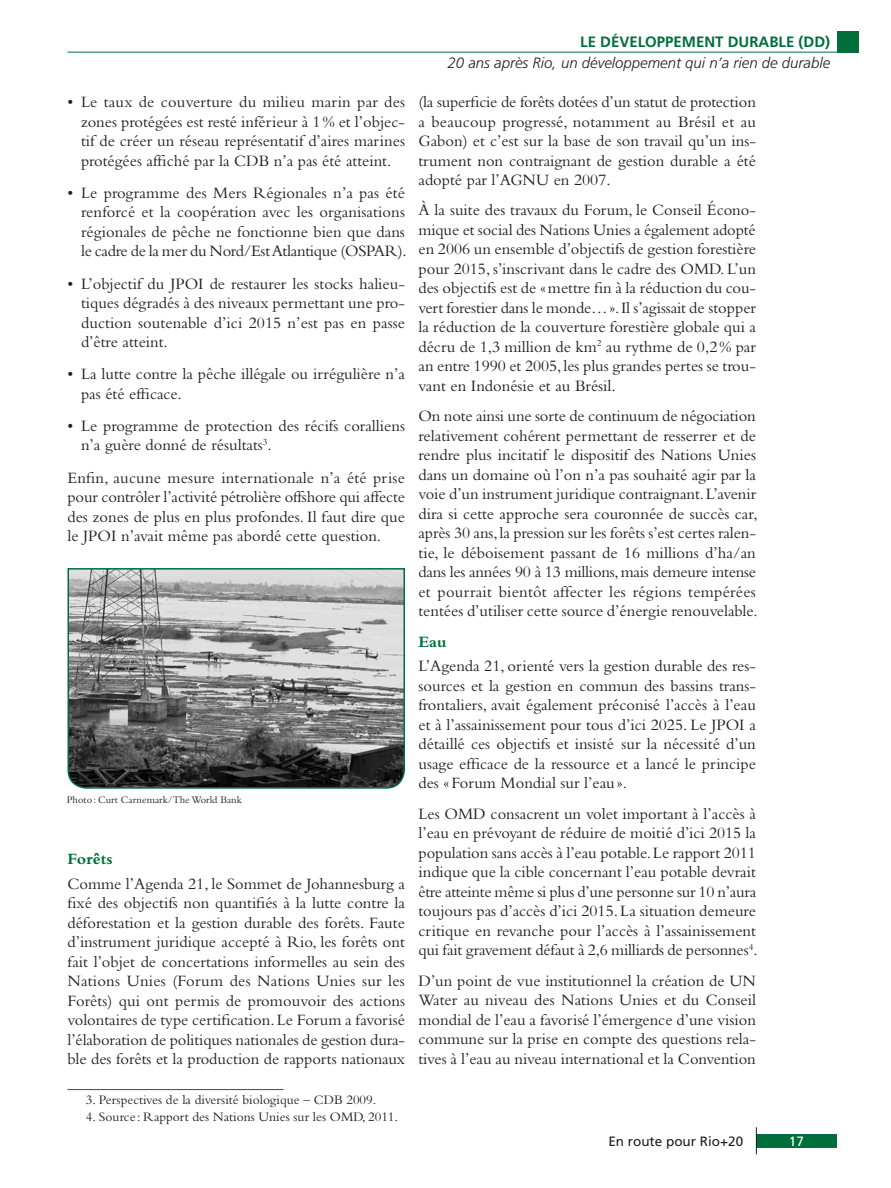
<style>
.page{position:relative;width:891px;height:1188px;background:#fff}
.page>*{position:absolute;margin:0;border:0;box-sizing:border-box;transform-origin:0 0}
._02_Courant{font:16.5px/19.5px "Bembo";color:#231f20;text-align:justify}
._02_Courant-enum{font:16.5px/19.5px "Bembo";color:#231f20;text-align:justify}
._03_Niv2{font:700 16.5px "Bembo";color:#006f3c}
.t1{font:italic 300 15px "Frutiger";color:#231f20}
.t2{font:700 15px "Frutiger";color:#006f3c}
._88_Notes{font:13.5px "Bembo";color:#231f20}
._88_Notes-suite{font:13.5px "Bembo";color:#231f20}
.t3{font:13.5px "Frutiger";color:#231f20}
.t4{font:13.5px "Frutiger";color:#fff}
._06_Copyright-photo{font:10.5px "Bembo";color:#231f20}
</style>
<div class="page">
<div style="left:756px;top:1134px;width:81px;height:14px;background:#006f3c"></div>
<svg style="left:756px;top:1127px;width:1px;height:27px"></svg>
<div style="left:837px;top:31px;width:22px;height:21px;background:#006f3c"></div>
<hr style="left:68px;top:52px;width:769px;height:1px;background:#006f3c">
<hr style="left:68px;top:1089px;width:216px;height:1px;background:#006f3c">
<svg style="left:67px;top:568px;width:338px;height:221px;background:#898b8a"></svg>
<p class="_02_Courant-enum" style="left:81px;top:92px;width:326px;text-indent:-14px">• Le taux de couverture du milieu marin par des zones protégées est resté inférieur à 1% et l’objec&shy;tif de créer un réseau représentatif d’aires marines protégées affiché par la CDB n’a pas été atteint.</p>
<p class="_02_Courant-enum" style="left:81px;top:183px;width:327px;text-indent:-14px">• Le programme des Mers Régionales n’a pas été renforcé et la coopération avec les organisations régionales de pêche ne fonctionne bien que dans le cadre de la mer du Nord/Est Atlantique (OSPAR).</p>
<p class="_02_Courant-enum" style="left:81px;top:273px;width:326px;text-indent:-14px">• L’objectif du JPOI de restaurer les stocks halieu&shy;tiques dégradés à des niveaux permettant une pro&shy;duction soutenable d’ici 2015 n’est pas en passe d’être atteint.</p>
<p class="_02_Courant-enum" style="left:81px;top:364px;width:325px;text-indent:-14px">• La lutte contre la pêche illégale ou irrégulière n’a pas été efficace.</p>
<p class="_02_Courant-enum" style="left:81px;top:416px;width:325px;text-indent:-14px">• Le programme de protection des récifs coralliens n’a guère donné de résultats<sup>3</sup>.</p>
<p class="_02_Courant" style="left:68px;top:467px;width:339px">Enfin, aucune mesure internationale n’a été prise pour contrôler l’activité pétrolière offshore qui affecte des zones de plus en plus profondes. Il faut dire que le JPOI n’avait même pas abordé cette question.</p>
<p class="_06_Copyright-photo" style="left:67px;top:793px;width:177px">Photo: Curt Carnemark/The World Bank</p>
<p class="_03_Niv2" style="left:68px;top:849px;width:47px">Forêts</p>
<p class="_02_Courant" style="left:68px;top:874px;width:339px">Comme l’Agenda 21, le Sommet de Johannesburg a fixé des objectifs non quantifiés à la lutte contre la déforestation et la gestion durable des forêts. Faute d’instrument juridique accepté à Rio, les forêts ont fait l’objet de concertations informelles au sein des Nations Unies (Forum des Nations Unies sur les Forêts) qui ont permis de promouvoir des actions volontaires de type certification. Le Forum a favorisé l’élaboration de politiques nationales de gestion dura&shy;ble des forêts et la production de rapports nationaux</p>
<p class="_88_Notes" style="left:86px;top:1092px;width:292px">3. Perspectives de la diversité biologique – CDB 2009.</p>
<p class="_88_Notes-suite" style="left:86px;top:1108px;width:314px">4. Source : Rapport des Nations Unies sur les OMD, 2011.</p>
<p class="t2" style="left:580px;top:33px;width:252px">LE DÉVELOPPEM ENT DURABLE (DD)</p>
<p class="t1" style="left:448px;top:54px;width:384px">20 ans après Rio, un développement qui n’a rien de durable</p>
<p class="_02_Courant" style="left:418px;top:92px;width:339px">(la superficie de forêts dotées d’un statut de protection a beaucoup progressé, notamment au Brésil et au Gabon) et c’est sur la base de son travail qu’un ins&shy;trument non contraignant de gestion durable a été adopté par l’AGNU en 2007.</p>
<p class="_02_Courant" style="left:418px;top:200px;width:339px">À la suite des travaux du Forum, le Conseil Écono&shy;mique et social des Nations Unies a également adopté en 2006 un ensemble d’objectifs de gestion forestière pour 2015, s’inscrivant dans le cadre des OMD. L’un des objectifs est de «mettre fin à la réduction du cou&shy;vert forestier dans le monde…». Il s’agissait de stopper la réduction de la couverture forestière globale qui a décru de 1,3 million de km<sup>2</sup> au rythme de 0,2% par an entre 1990 et 2005, les plus grandes pertes se trou&shy;vant en Indonésie et au Brésil.</p>
<p class="_02_Courant" style="left:418px;top:406px;width:341px;text-align:left">On note ainsi une sorte de continuum de négociation relativement cohérent permettant de resserrer et de rendre plus incitatif le dispositif des Nations Unies dans un domaine où l’on n’a pas souhaité agir par la voie d’un instrument juridique contraignant. L’avenir dira si cette approche sera couronnée de succès car, après 30 ans, la pression sur les forêts s’est certes ralen&shy;tie, le déboisement passant de 16 millions d’ha/an dans les années 90 à 13 millions, mais demeure intense et pourrait bientôt affecter les régions tempérées tentées d’utiliser cette source d’énergie renouvelable.</p>
<p class="_03_Niv2" style="left:418px;top:632px;width:30px">Eau</p>
<p class="_02_Courant" style="left:418px;top:656px;width:339px">L’Agenda 21, orienté vers la gestion durable des res&shy;sources et la gestion en commun des bassins trans&shy;frontaliers, avait également préconisé l’accès à l’eau et à l’assainissement pour tous d’ici 2025. Le JPOI a détaillé ces objectifs et insisté sur la nécessité d’un usage efficace de la ressource et a lancé le principe des «Forum Mondial sur l’eau».</p>
<p class="_02_Courant" style="left:418px;top:804px;width:341px">Les OMD consacrent un volet important à l’accès à l’eau en prévoyant de réduire de moitié d’ici 2015 la population sans accès à l’eau potable. Le rapport 2011 indique que la cible concernant l’eau potable devrait être atteinte même si plus d’une personne sur 10 n’aura toujours pas d’accès d’ici 2015. La situation demeure critique en revanche pour l’accès à l’assainissement qui fait gravement défaut à 2,6 milliards de personnes<sup>4</sup>.</p>
<p class="_02_Courant" style="left:418px;top:970px;width:339px">D’un point de vue institutionnel la création de UN Water au niveau des Nations Unies et du Conseil mondial de l’eau a favorisé l’émergence d’une vision commune sur la prise en compte des questions rela&shy;tives à l’eau au niveau international et la Convention</p>
<p class="t3" style="left:608px;top:1133px;width:136px">En route pour Rio+20</p>
<p class="t4" style="left:789px;top:1133px;width:17px">17</p>
</div>
